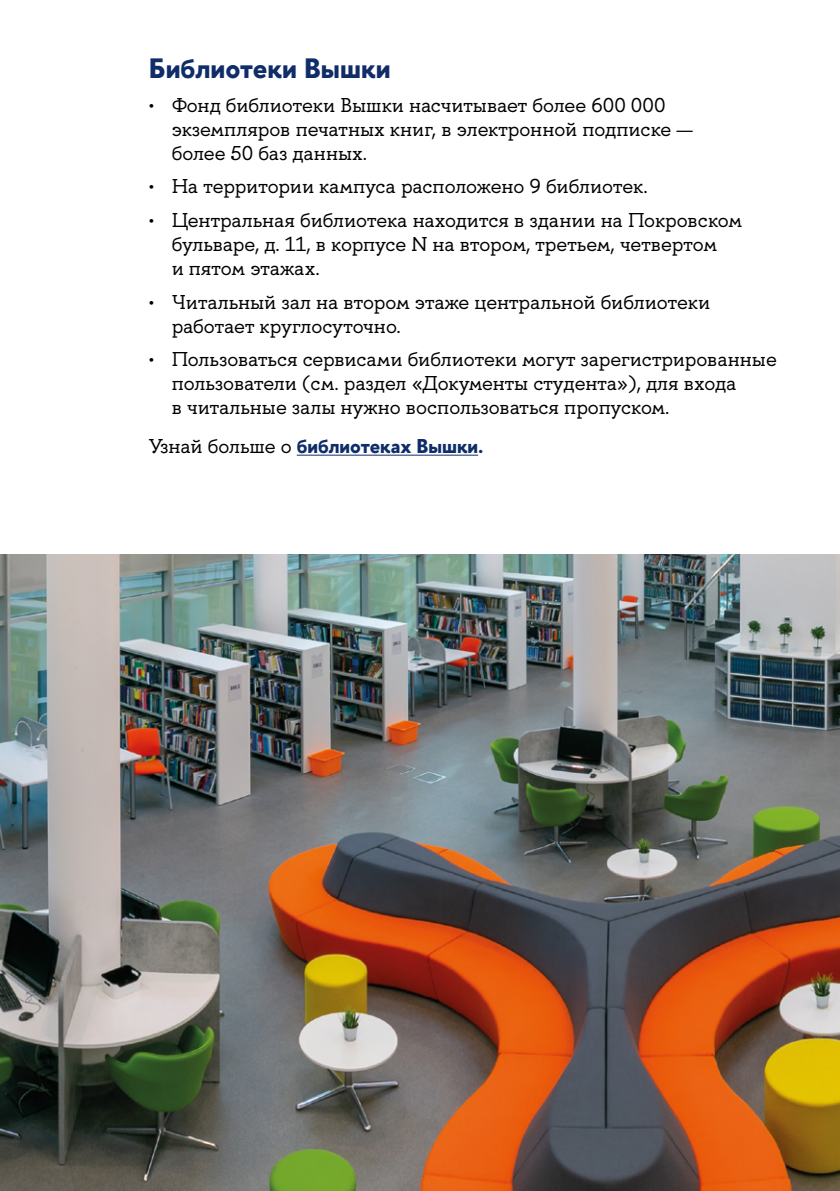
<style>
.page{position:relative;width:840px;height:1191px;background:#fff}
.page>*{position:absolute;margin:0;border:0;box-sizing:border-box;transform-origin:0 0}
.t1{font:700 28px "HSE Sans";color:#102d69}
.t2{font:20px/24px "HSE Slab";color:#000}
.t3{font:700 20px "HSE Sans";color:#102d69}
.s1{font-family:"HSE Slab";font-weight:400;color:#000}
</style>
<div class="page">
<hr style="left:296px;top:454px;width:182px;height:1px;background:#102d69">
<img style="left:0;top:555px;width:839px;height:636px">
<h1 class="t1" style="left:149px;top:50px;width:243px">Библиотеки Вышки</h1>
<p class="t2" style="left:171px;top:93px;width:522px;text-indent:-23px">• Фонд библиотеки Вышки насчитывает более 600 000 экземпляров печатных книг, в электронной подписке — более 50 баз данных.</p>
<p class="t2" style="left:149px;top:175px;width:500px">• На территории кампуса расположено 9 библиотек.</p>
<p class="t2" style="left:171px;top:208px;width:571px;text-indent:-23px">• Центральная библиотека находится в здании на Покровском бульваре, д. 11, в корпусе N на втором, третьем, четвертом<br>и пятом этажах.</p>
<p class="t2" style="left:171px;top:290px;width:539px;text-indent:-23px">• Читальный зал на втором этаже центральной библиотеки работает круглосуточно.</p>
<p class="t2" style="left:171px;top:348px;width:606px;text-indent:-23px">• Пользоваться сервисами библиотеки могут зарегистрированные пользователи (см. раздел «Документы студента»), для входа<br>в читальные залы нужно воспользоваться пропуском.</p>
<p class="t3" style="left:149px;top:432px;width:336px"><span class="s1">Узнай больше о</span> библиотеках Вышки.</p>
</div>
